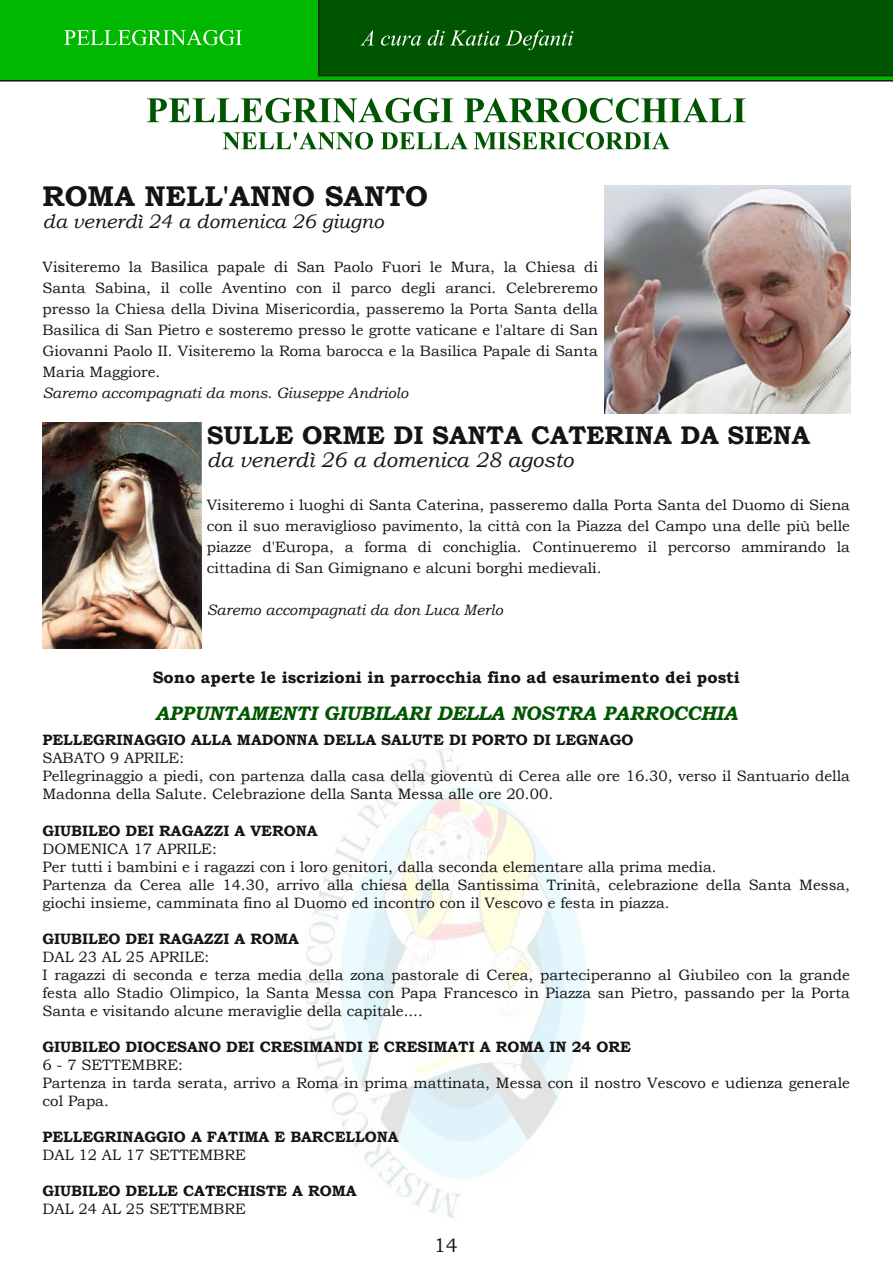
<style>
.page{position:relative;width:893px;height:1263px;background:#fff}
.page>*{position:absolute;margin:0;border:0;box-sizing:border-box;transform-origin:0 0}
.t1{font:700 28.5px "Bookman Old Style";color:#161413}
.t2{font:700 25.5px "Bookman Old Style";color:#161413}
.t3{font:italic 21px "Bookman Old Style";color:#161413}
.t4{font:italic 700 19.5px "Bookman Old Style";color:#050}
.t5{font:italic 19.5px "Bookman Old Style";color:#161413}
.t6{font:19.5px "Bookman Old Style";color:#161413}
.t7{font:700 16.5px "Bookman Old Style";color:#161413}
.t8{font:15px/18px "Bookman Old Style";color:#161413}
.t9{font:700 15px "Bookman Old Style";color:#161413}
.t10{font:italic 15px "Bookman Old Style";color:#161413}
</style>
<div class="page">
<img style="left:305px;top:748px;width:281px;height:470px">
<svg style="left:0;top:0;width:893px;height:82px;background:#05af04"></svg>
<svg style="left:64px;top:30px;width:178px;height:15px;background:#46cb46"></svg>
<div style="left:319px;top:0;width:574px;height:76px;background:#050"></div>
<svg style="left:147px;top:98px;width:306px;height:25px"></svg>
<svg style="left:464px;top:98px;width:282px;height:25px"></svg>
<svg style="left:223px;top:132px;width:150px;height:18px"></svg>
<svg style="left:381px;top:132px;width:87px;height:17px"></svg>
<svg style="left:474px;top:132px;width:196px;height:18px"></svg>
<img style="left:605px;top:185px;width:245px;height:228px">
<img style="left:43px;top:422px;width:158px;height:226px">
<h1 class="t1" style="left:43px;top:179px;width:387px">ROMA NELL'ANNO SANTO</h1>
<h3 class="t5" style="left:43px;top:210px;width:343px">da venerdì 24 a domenica 26 giugno</h3>
<p class="t8" style="left:43px;top:256px;width:557px;line-height:21px;text-align:justify">Visiteremo la Basilica papale di San Paolo Fuori le Mura, la Chiesa di Santa Sabina, il colle Aventino con il parco degli aranci. Celebreremo presso la Chiesa della Divina Misericordia, passeremo la Porta Santa della Basilica di San Pietro e sosteremo presso le grotte vaticane e l'altare di San Giovanni Paolo II. Visiteremo la Roma barocca e la Basilica Papale di Santa Maria Maggiore.</p>
<p class="t10" style="left:43px;top:384px;width:367px">Saremo accompagnati da mons. Giuseppe Andriolo</p>
<h2 class="t2" style="left:207px;top:420px;width:605px">SULLE ORME DI SANTA CATERINA DA SIENA</h2>
<h3 class="t3" style="left:207px;top:447px;width:368px">da venerdì 26 a domenica 28 agosto</h3>
<p class="t8" style="left:207px;top:495px;width:645px;line-height:21px;text-align:justify">Visiteremo i luoghi di Santa Caterina, passeremo dalla Porta Santa del Duomo di Siena con il suo meraviglioso pavimento, la città con la Piazza del Campo una delle più belle piazze d'Europa, a forma di conchiglia. Continueremo il percorso ammirando la cittadina di San Gimignano e alcuni borghi medievali.</p>
<p class="t10" style="left:207px;top:601px;width:298px">Saremo accompagnati da don Luca Merlo</p>
<p class="t7" style="left:153px;top:667px;width:589px">Sono aperte le iscrizioni in parrocchia fino ad esaurimento dei posti</p>
<h3 class="t4" style="left:155px;top:701px;width:584px">APPUNTAMENTI GIUBILARI DELLA NOSTRA PARROCCHIA</h3>
<p class="t9" style="left:43px;top:731px;width:592px">PELLEGRINAGGIO ALLA MADONNA DELLA SALUTE DI PORTO DI LEGNAGO</p>
<p class="t8" style="left:43px;top:749px;width:809px">SABATO 9 APRILE:<br>Pellegrinaggio a piedi, con partenza dalla casa della gioventù di Cerea alle ore 16.30, verso il Santuario della<br>Madonna della Salute. Celebrazione della Santa Messa alle ore 20.00.</p>
<p class="t9" style="left:43px;top:821px;width:277px">GIUBILEO DEI RAGAZZI A VERONA</p>
<p class="t8" style="left:43px;top:839px;width:809px">DOMENICA 17 APRILE:<br>Per tutti i bambini e i ragazzi con i loro genitori, dalla seconda elementare alla prima media.<br>Partenza da Cerea alle 14.30, arrivo alla chiesa della Santissima Trinità, celebrazione della Santa Messa, giochi insieme, camminata fino al Duomo ed incontro con il Vescovo e festa in piazza.</p>
<p class="t9" style="left:43px;top:929px;width:258px">GIUBILEO DEI RAGAZZI A ROMA</p>
<p class="t8" style="left:43px;top:947px;width:809px">DAL 23 AL 25 APRILE:<br>I ragazzi di seconda e terza media della zona pastorale di Cerea, parteciperanno al Giubileo con la grande festa allo Stadio Olimpico, la Santa Messa con Papa Francesco in Piazza san Pietro, passando per la Porta Santa e visitando alcune meraviglie della capitale....</p>
<p class="t9" style="left:43px;top:1037px;width:590px">GIUBILEO DIOCESANO DEI CRESIMANDI E CRESIMATI A ROMA IN 24 ORE</p>
<p class="t8" style="left:43px;top:1055px;width:809px">6 - 7 SETTEMBRE:<br>Partenza in tarda serata, arrivo a Roma in prima mattinata, Messa con il nostro Vescovo e udienza generale col Papa.</p>
<p class="t9" style="left:43px;top:1127px;width:358px">PELLEGRINAGGIO A FATIMA E BARCELLONA</p>
<p class="t8" style="left:43px;top:1145px;width:205px">DAL 12 AL 17 SETTEMBRE</p>
<p class="t9" style="left:43px;top:1181px;width:316px">GIUBILEO DELLE CATECHISTE A ROMA</p>
<p class="t8" style="left:43px;top:1199px;width:205px">DAL 24 AL 25 SETTEMBRE</p>
<h3 class="t6" style="left:434px;top:1234px;width:26px">14</h3>
</div>
